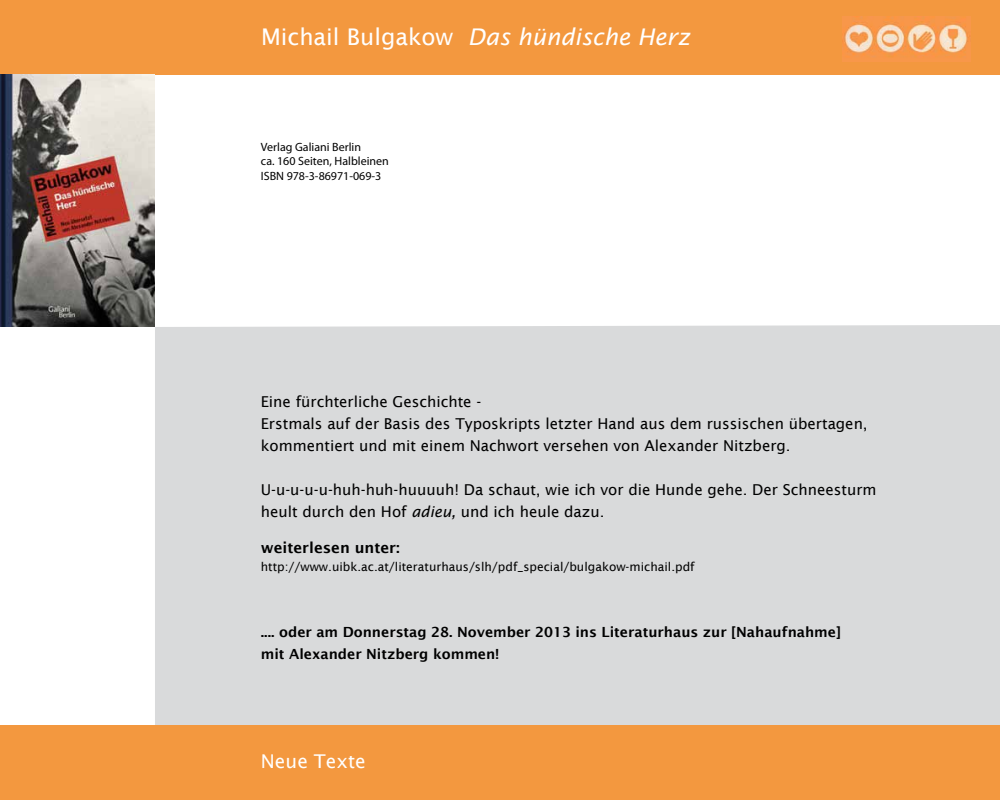
<style>
.page{position:relative;width:1000px;height:800px;background:#fff}
.page>*{position:absolute;margin:0;border:0;box-sizing:border-box;transform-origin:0 0}
.t1{font:italic 23px "Lucida Sans";color:#fff}
.t2{font:19px "Lucida Sans";color:#fff}
.t3{font:15px/22px "Lucida Sans";color:#000}
.t4{font:600 15px "Lucida Sans";color:#000}
.t5{font:600 14px/22px "Lucida Sans";color:#000}
.t6{font:12px "Lucida Sans";color:#000}
.t7{font:12px/14.4px "Myriad Pro";color:#000}
.s1{font-style:normal}
.s2{font-style:italic}
</style>
<div class="page">
<div style="left:155px;top:325px;width:845px;height:400px;background:#d9dadb"></div>
<div style="left:0;top:0;width:1000px;height:75px;background:#f3983f"></div>
<div style="left:0;top:725px;width:1000px;height:75px;background:#f3983f"></div>
<img style="left:842px;top:17px;width:128px;height:45px">
<img style="left:1px;top:75px;width:153px;height:252px">
<h1 class="t1" style="left:261px;top:24px;width:430px"><span class="s1">Michail Bulgakow</span> Das hündische Herz</h1>
<p class="t7" style="left:261px;top:140px;width:129px">Verlag Galiani Berlin<br>ca. 160 Seiten, Halbleinen<br>ISBN 978-3-86971-069-3</p>
<p class="t3" style="left:261px;top:390px;width:608px">Eine fürchterliche Geschichte -<br>Erstmals auf der Basis des Typoskripts letzter Hand aus dem russischen übertagen, kommentiert und mit einem Nachwort versehen von Alexander Nitzberg.</p>
<p class="t3" style="left:261px;top:478px;width:617px">U-u-u-u-u-huh-huh-huuuuh! Da schaut, wie ich vor die Hunde gehe. Der Schneesturm heult durch den Hof <span class="s2">adieu,</span> und ich heule dazu.</p>
<p class="t4" style="left:261px;top:539px;width:140px">weiterlesen unter:</p>
<p class="t6" style="left:261px;top:560px;width:435px">http://www.uibk.ac.at/literaturhaus/slh/pdf_special/bulgakow-michail.pdf</p>
<p class="t5" style="left:261px;top:621px;width:582px">.... oder am Donnerstag 28. November 2013 ins Literaturhaus zur [Nahaufnahme] mit Alexander Nitzberg kommen!</p>
<p class="t2" style="left:261px;top:751px;width:106px">Neue Texte</p>
</div>
